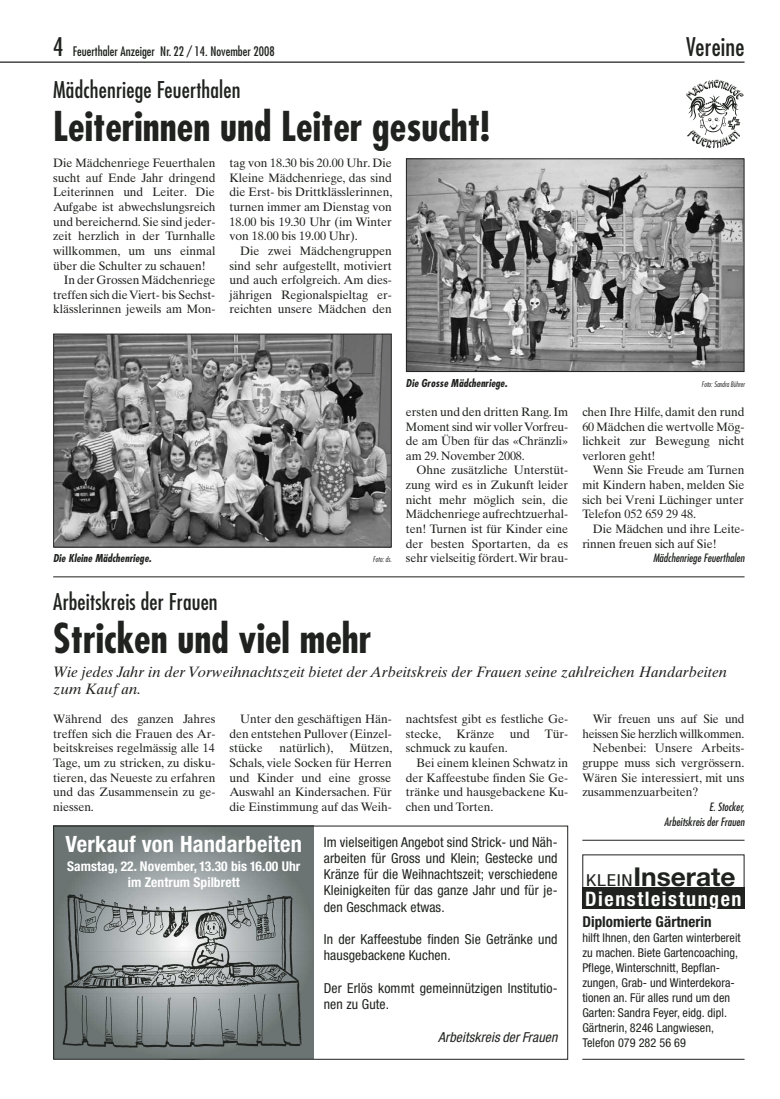
<style>
.page{position:relative;width:780px;height:1099px;background:#fff}
.page>*{position:absolute;margin:0;border:0;box-sizing:border-box;transform-origin:0 0}
.t1{font:700 condensed 40px "Futura";color:#1f221e}
.t2{font:700 26px "Helvetica Neue";color:#1f221e}
.t3{font:condensed 25px "Futura";letter-spacing:.01em;color:#1f221e}
.t4{font:condensed 22.5px "Futura";letter-spacing:.01em;color:#1f221e}
.t5{font:700 condensed 22.5px "Helvetica Neue";letter-spacing:.01em;color:#fff}
.t6{font:700 condensed 20px "Helvetica Neue";letter-spacing:.075em;color:#fff}
.t7{font:italic 15px/17.5px "Times Ten";color:#1f221e}
.t8{font:700 condensed 15px "Helvetica Neue";letter-spacing:.005em;color:#1f221e}
.t9{font:condensed 13.75px/16.2px "Helvetica Neue";letter-spacing:.01em;color:#1f221e}
.t10{font:italic condensed 13.75px "Helvetica Neue";color:#1f221e}
.t11{font:700 condensed 13.5px/15.6px "Helvetica Neue";letter-spacing:.005em;color:#fff;text-align:center}
.t12{font:condensed 12.75px "Futura";color:#1f221e}
.t13{font:12.25px/14.6px "Times Ten";letter-spacing:-.005em;color:#1f221e;text-align:justify}
.t14{font:condensed 12.25px/15px "Helvetica Neue";letter-spacing:.005em;color:#1f221e}
.t15{font:italic condensed 11.25px/14.6px "Futura";color:#1f221e;text-align:right}
.t16{font:italic 700 condensed 10.62px "Futura";color:#1f221e}
.t17{font:italic 300 condensed 7.5px "Futura";color:#1f221e}
.s1{font-size:25px}
.s2{font-weight:400;font-stretch:condensed;font-size:16.5px}
</style>
<div class="page">
<img style="left:408px;top:160px;width:334px;height:210px">
<div style="left:406px;top:158px;width:338px;height:214px;border:1px solid #1f221e"></div>
<img style="left:55px;top:335px;width:335px;height:210px">
<div style="left:53px;top:333px;width:339px;height:214px;border:1px solid #1f221e"></div>
<img style="left:686px;top:79px;width:58px;height:70px">
<hr style="left:53px;top:576px;width:691px;height:1px;background:#1f221e">
<hr style="left:0;top:61px;width:744px;height:2px;background:#1f221e">
<div style="left:53px;top:825px;width:261px;height:234px;background:#6b7373"></div>
<img style="left:97px;top:832px;width:173px;height:35px">
<img style="left:75px;top:867px;width:216px;height:25px">
<img style="left:303px;top:920px;width:4px;height:46px">
<img style="left:160px;top:1050px;width:50px;height:3px">
<img style="left:61px;top:892px;width:242px;height:158px">
<div style="left:53px;top:825px;width:515px;height:234px;border:1px solid #1f221e"></div>
<svg style="left:582px;top:839px;width:163px;height:70px"></svg>
<div style="left:582px;top:887px;width:162px;height:22px;background:#1f221e"></div>
<hr style="left:582px;top:1058px;width:162px;height:1px;background:#1f221e">
<p class="t12" style="left:53px;top:46px;width:223px"><span class="s1">4</span> Feuerthaler Anzeiger Nr. 22 / 14. November 2008</p>
<h3 class="t3" style="left:686px;top:35px;width:60px">Vereine</h3>
<h3 class="t4" style="left:53px;top:79px;width:189px">Mädchenriege Feuerthalen</h3>
<h1 class="t1" style="left:53px;top:108px;width:438px">Leiterinnen und Leiter gesucht!</h1>
<p class="t13" style="left:53px;top:157px;width:164px">Die Mädchenriege Feuerthalen</p>
<p class="t13" style="left:53px;top:171px;width:164px">sucht auf Ende Jahr dringend</p>
<p class="t13" style="left:53px;top:186px;width:163px">Leiterinnen und Leiter. Die</p>
<p class="t13" style="left:53px;top:201px;width:164px">Aufgabe ist abwechslungsreich</p>
<p class="t13" style="left:53px;top:215px;width:164px">und bereichernd. Sie sind jeder-</p>
<p class="t13" style="left:53px;top:230px;width:164px">zeit herzlich in der Turnhalle</p>
<p class="t13" style="left:53px;top:245px;width:164px">willkommen, um uns einmal</p>
<p class="t13" style="left:53px;top:259px;width:154px">über die Schulter zu schauen!</p>
<p class="t13" style="left:64px;top:274px;width:153px">In der Grossen Mädchenriege</p>
<p class="t13" style="left:53px;top:288px;width:163px">treffen sich die Viert- bis Sechst -</p>
<p class="t13" style="left:53px;top:303px;width:164px">klässlerinnen jeweils am Mon-</p>
<p class="t13" style="left:229px;top:157px;width:164px">tag von 18.30 bis 20.00 Uhr. Die Kleine Mädchenriege, das sind die Erst- bis Drittklässlerinnen, turnen immer am Dienstag von 18.00 bis 19.30 Uhr (im Winter von 18.00 bis 19.00 Uhr).</p>
<p class="t13" style="left:229px;top:245px;width:164px;text-indent:11px">Die zwei Mädchengruppen sind sehr aufgestellt, motiviert und auch erfolgreich. Am dies&shy;jährigen Regionalspieltag er&shy;reichten unsere Mädchen den</p>
<p class="t16" style="left:53px;top:553px;width:102px">Die Kleine Mädchenriege.</p>
<p class="t17" style="left:373px;top:556px;width:22px">Foto:ds.</p>
<p class="t16" style="left:406px;top:378px;width:105px">Die Grosse Mädchenriege.</p>
<p class="t17" style="left:701px;top:380px;width:46px">Foto:Sandra Bührer</p>
<p class="t13" style="left:406px;top:405px;width:164px">ersten und den dritten Rang. Im Moment sind wir voller Vorfreu&shy;de am Üben für das «Chränzli» am 29. November 2008.</p>
<p class="t13" style="left:406px;top:464px;width:164px;text-indent:11px">Ohne zusätzliche Unterstüt&shy;zung wird es in Zukunft leider nicht mehr möglich sein, die Mädchenriege aufrechtzuerhal&shy;ten! Turnen ist für Kinder eine der besten Sportarten, da es sehr vielseitig fördert. Wir brau-</p>
<p class="t13" style="left:582px;top:405px;width:164px">chen Ihre Hilfe, damit den rund 60 Mädchen die wertvolle Mög&shy;lichkeit zur Bewegung nicht verloren geht!</p>
<p class="t13" style="left:582px;top:464px;width:164px;text-indent:11px">Wenn Sie Freude am Turnen mit Kindern haben, melden Sie sich bei Vreni Lüchinger unter Telefon 052 659 29 48.</p>
<p class="t13" style="left:582px;top:522px;width:164px;text-indent:11px">Die Mädchen und ihre Leite&shy;rinnen freuen sich auf Sie!</p>
<p class="t15" style="left:653px;top:551px;width:95px">Mädchenriege Feuerthalen</p>
<h3 class="t4" style="left:53px;top:591px;width:166px">Arbeitskreis der Frauen</h3>
<h1 class="t1" style="left:53px;top:620px;width:320px">Stricken und viel mehr</h1>
<p class="t7" style="left:53px;top:664px;width:675px">Wie jedes Jahr in der Vorweihnachtszeit bietet der Arbeitskreis der Frauen seine zahlreichen Handarbeiten zum Kauf an.</p>
<p class="t13" style="left:53px;top:713px;width:164px">Während des ganzen Jahres treffen sich die Frauen des Ar&shy;beitskreises regelmässig alle 14<br>Tage, um zu stricken, zu disku&shy;tieren, das Neueste zu erfahren und das Zusammensein zu ge&shy;niessen.</p>
<p class="t13" style="left:229px;top:713px;width:164px;text-indent:11px">Unter den geschäftigen Hän&shy;den entstehen Pullover (Einzel&shy;stücke</p>
<p class="t13" style="left:406px;top:713px;width:164px">nachtsfest gibt es festliche Ge - stecke,</p>
<p class="t13" style="left:593px;top:713px;width:153px">Wir freuen uns auf Sie und</p>
<p class="t13" style="left:582px;top:727px;width:164px">heissen Sie herzlich willkommen.</p>
<p class="t13" style="left:593px;top:742px;width:153px">Nebenbei: Unsere Arbeits-</p>
<p class="t13" style="left:582px;top:756px;width:164px">gruppe muss sich vergrössern.</p>
<p class="t13" style="left:582px;top:771px;width:164px">Wären Sie interessiert, mit uns</p>
<p class="t13" style="left:582px;top:786px;width:118px">zusammenzuarbeiten?</p>
<p class="t15" style="left:664px;top:800px;width:84px">E.Stocker,<br>ArbeitskreisderFrauen</p>
<p class="t13" style="left:456px;top:727px;width:39px">Kränze</p>
<p class="t13" style="left:510px;top:727px;width:60px">und Tür-</p>
<p class="t13" style="left:406px;top:742px;width:103px">schmuck zu kaufen.</p>
<p class="t13" style="left:416px;top:756px;width:153px">Bei einem kleinen Schwatz in</p>
<p class="t13" style="left:406px;top:771px;width:164px">der Kaffeestube finden Sie Ge-</p>
<p class="t13" style="left:406px;top:786px;width:164px">tränke und hausgebackene Ku-</p>
<p class="t13" style="left:406px;top:800px;width:89px">chen und Torten.</p>
<p class="t13" style="left:279px;top:742px;width:56px">natürlich),</p>
<p class="t13" style="left:229px;top:742px;width:164px;text-indent:120px">Mützen, Schals, viele Socken für Herren und Kinder und eine grosse Auswahl an Kindersachen. Für die Einstimmung auf das Weih-</p>
<h3 class="t5" style="left:66px;top:835px;width:238px">Verkauf von Handarbeiten</h3>
<p class="t11" style="left:67px;top:859px;width:235px">Samstag, 22. November, 13.30 bis 16.00 Uhr im Zentrum Spilbrett</p>
<p class="t9" style="left:324px;top:834px;width:235px;text-align:justify">Im vielseitigen Angebot sind Strick- und Näh&shy;arbeiten für Gross und Klein; Gestecke und Kränze für die Weihnachtszeit; verschiedene Kleinigkeiten für das ganze Jahr und für je&shy;den Geschmack etwas.</p>
<p class="t9" style="left:324px;top:932px;width:235px">In der Kaffeestube finden Sie Getränke und hausgebackene Kuchen.</p>
<p class="t9" style="left:324px;top:981px;width:235px">Der Erlös kommt gemeinnützigen Institutio&shy;nen zu Gute.</p>
<p class="t10" style="left:438px;top:1031px;width:123px">Arbeitskreis derFrauen</p>
<h2 class="t2" style="left:586px;top:867px;width:151px"><span class="s2">KLEIN</span>Inserate</h2>
<h3 class="t6" style="left:585px;top:891px;width:158px">Dienstleistungen</h3>
<p class="t8" style="left:582px;top:915px;width:131px">Diplomierte Gärtnerin</p>
<p class="t14" style="left:582px;top:930px;width:160px">hilft Ihnen, den Garten winterbereit zu machen. Biete Gartencoaching,<br>Pflege, Winterschnitt, Bepflan&shy;zungen, Grab- und Winterdekora - tionen an. Für alles rund um den<br>Garten: Sandra Feyer, eidg. dipl.<br>Gärtnerin, 8246 Langwiesen,<br>Telefon 079 282 56 69</p>
</div>
